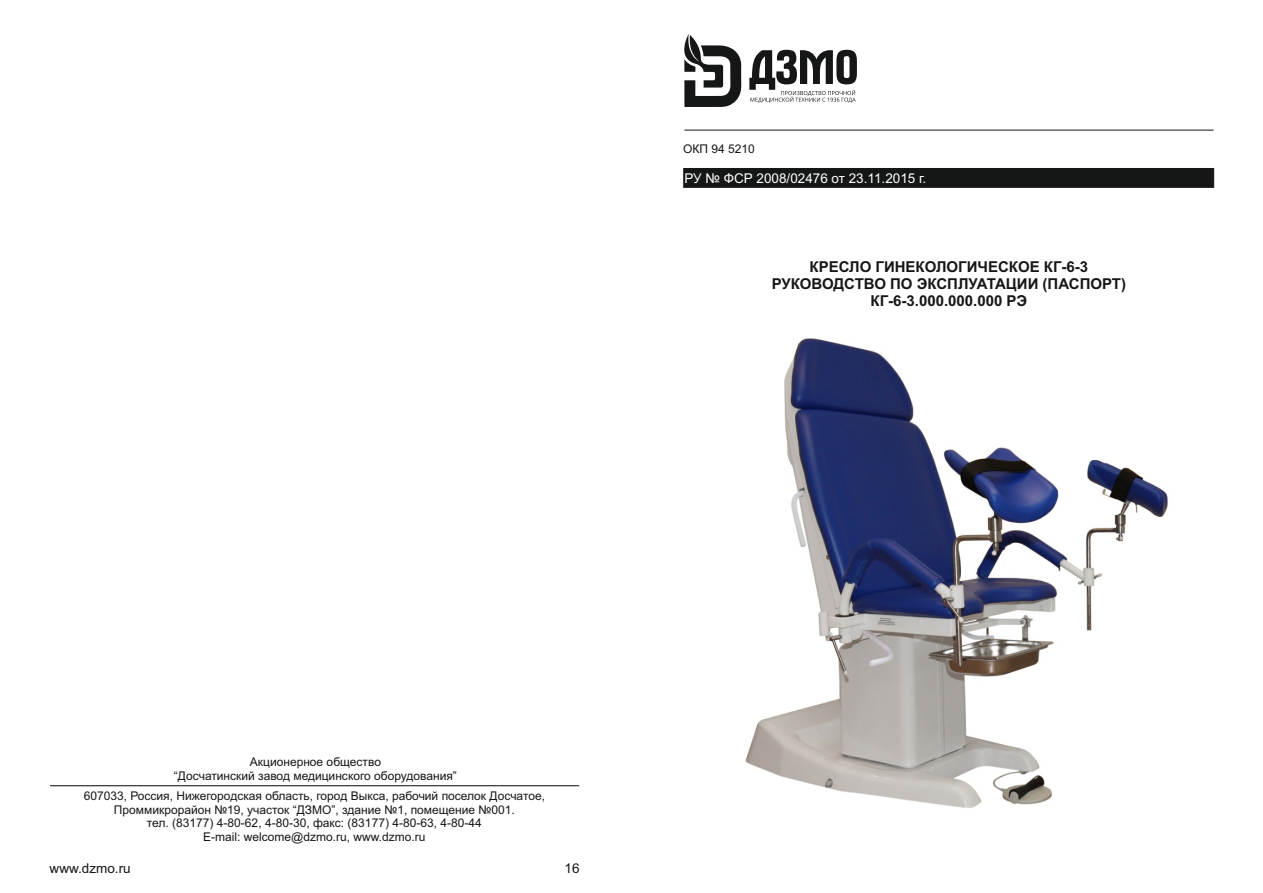
<style>
.page{position:relative;width:1263px;height:893px;background:#fff}
.page>*{position:absolute;margin:0;border:0;box-sizing:border-box;transform-origin:0 0}
.t1{font:700 15px/16.8px "Arial";color:#151616;text-align:center}
.t2{font:13.5px "Arial";color:#fff}
.t3{font:13.5px "Arial";color:#151616}
.t4{font:12px/13.4px "Arial";color:#151616;text-align:center}
</style>
<div class="page">
<hr style="left:50px;top:785px;width:529px;height:1px;background:#151616">
<hr style="left:684px;top:130px;width:529px;height:1px;background:#151616">
<div style="left:683px;top:168px;width:531px;height:20px;background:#151616"></div>
<div style="left:1050px;top:97px;width:64px;height:19px;background:#fff;border:1px solid #fff"></div>
<svg style="left:749px;top:50px;width:108px;height:53px"></svg>
<svg style="left:684px;top:34px;width:57px;height:73px"></svg>
<img style="left:745px;top:338px;width:423px;height:470px">
<p class="t4" style="left:683px;top:143px;width:73px">ОКП 94 5210</p>
<p class="t2" style="left:684px;top:173px;width:243px">РУ № ФСР 2008/02476 от 23.11.2015 г.</p>
<p class="t1" style="left:772px;top:260px;width:356px">КРЕСЛО ГИНЕКОЛОГИЧЕСКОЕ КГ-6-3<br>РУКОВОДСТВО ПО ЭКСПЛУАТАЦИИ (ПАСПОРТ)<br>КГ-6-3.000.000.000 РЭ</p>
<p class="t4" style="left:174px;top:756px;width:284px">Акционерное общество<br>“Досчатинский завод медицинского оборудования”</p>
<p class="t4" style="left:84px;top:791px;width:463px">607033, Россия, Нижегородская область, город Выкса, рабочий поселок Досчатое, Проммикрорайон №19, участок “ДЗМО”, здание №1, помещение №001.<br>тел. (83177) 4-80-62, 4-80-30, факс: (83177) 4-80-63, 4-80-44<br>E-mail: welcome@dzmo.ru, www.dzmo.ru</p>
<p class="t3" style="left:50px;top:863px;width:83px">www.dzmo.ru</p>
<p class="t3" style="left:564px;top:863px;width:17px">16</p>
</div>
